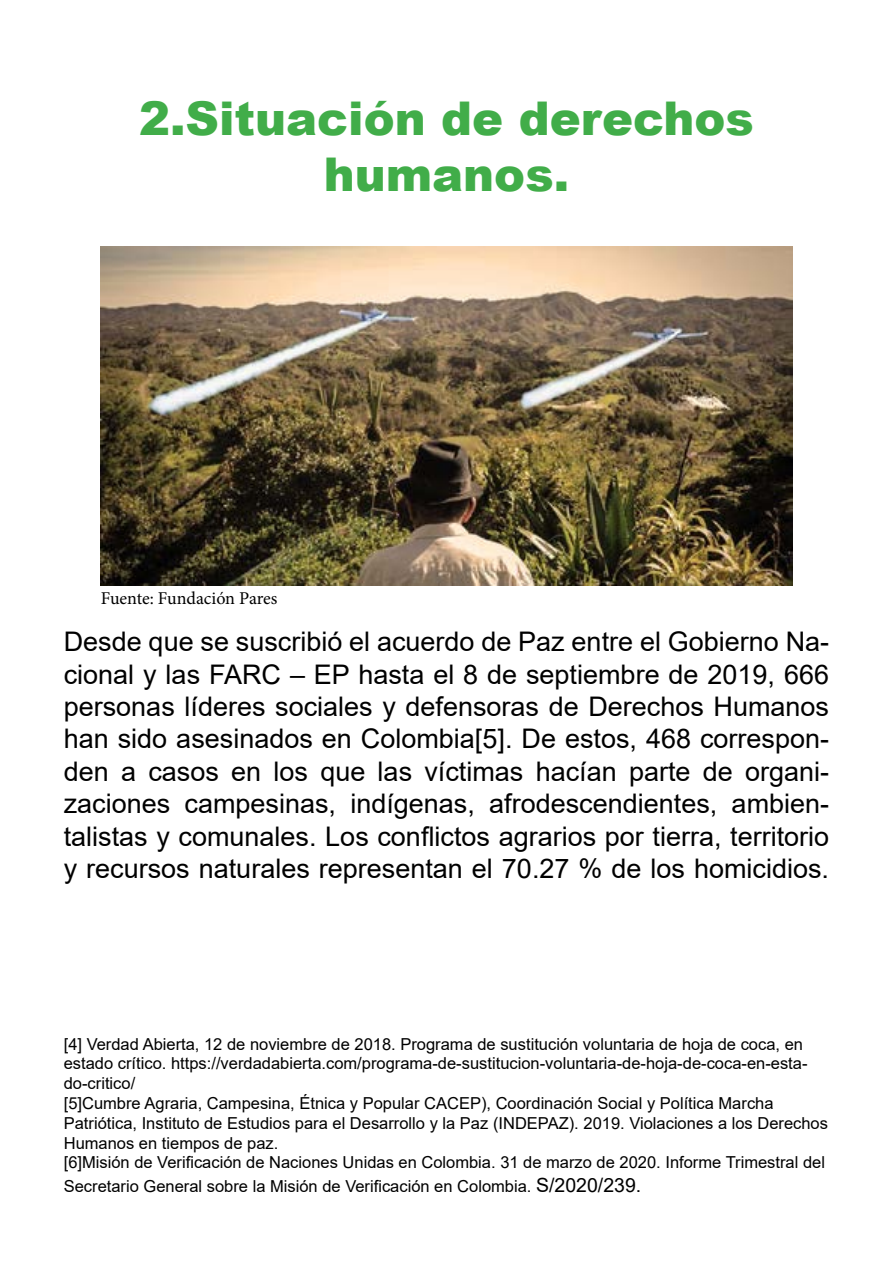
<style>
.page{position:relative;width:893px;height:1263px;background:#fff}
.page>*{position:absolute;margin:0;border:0;box-sizing:border-box;transform-origin:0 0}
.t1{font:900 46.5px/55.8px "Arial";color:#41ad49;text-align:center}
.t2{font:27px/32.4px "Arial";color:#000;text-align:justify}
.t3{font:18px "Minion Pro";letter-spacing:-.005em;color:#000}
.t4{font:16.5px/19.8px "Arial";color:#000}
.s1{font-size:19.5px}
</style>
<div class="page">
<img style="left:101px;top:247px;width:691px;height:338px">
<h1 class="t1" style="left:139px;top:89px;width:616px">2.Situación de derechos humanos.</h1>
<p class="t3" style="left:101px;top:586px;width:178px">Fuente: Fundación Pares</p>
<p class="t2" style="left:64px;top:625px;width:767px">Desde que se suscribió el acuerdo de Paz entre el Gobierno Na&shy;cional y las FARC – EP hasta el 8 de septiembre de 2019, 666 personas líderes sociales y defensoras de Derechos Humanos han sido asesinados en Colombia[5]. De estos, 468 correspon&shy;den a casos en los que las víctimas hacían parte de organi&shy;zaciones campesinas, indígenas, afrodescendientes, ambien&shy;talistas y comunales. Los conflictos agrarios por tierra, territorio y recursos naturales representan el 70.27 % de los homicidios.</p>
<p class="t4" style="left:64px;top:1034px;width:766px">[4] Verdad Abierta, 12 de noviembre de 2018. Programa de sustitución voluntaria de hoja de coca, en estado crítico. https://verdadabierta.com/programa-de-sustitucion-voluntaria-de-hoja-de-coca-en-esta&shy;do-critico/<br>[5]Cumbre Agraria, Campesina, Étnica y Popular CACEP), Coordinación Social y Política Marcha Patriótica, Instituto de Estudios para el Desarrollo y la Paz (INDEPAZ). 2019. Violaciones a los Derechos Humanos en tiempos de paz.<br>[6]Misión de Verificación de Naciones Unidas en Colombia. 31 de marzo de 2020. Informe Trimestral del</p>
<p class="t4" style="left:64px;top:1176px;width:579px">Secretario General sobre la Misión de Verificación en Colombia. <span class="s1">S/2020/239.</span></p>
</div>
